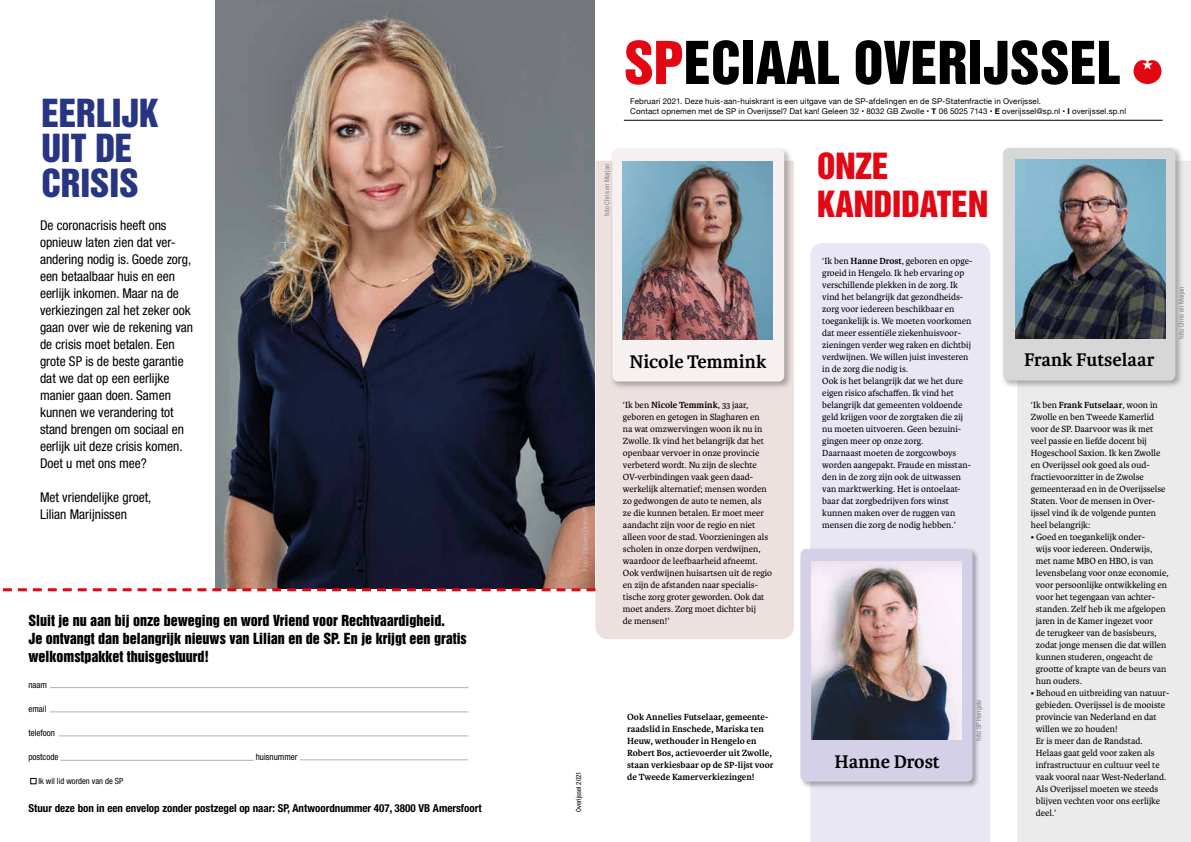
<style>
.page{position:relative;width:1191px;height:842px;background:#fff}
.page>*{position:absolute;margin:0;border:0;box-sizing:border-box;transform-origin:0 0}
.t1{font:54px "Helvetica Inserat LT Std";color:#000}
.t2{font:35.4px/35px "Helvetica Inserat LT Std";letter-spacing:-.005em;color:#283583}
.t3{font:33px/38px "Helvetica Inserat LT Std";color:#e30613}
.t4{font:700 19.5px "Karmina";color:#000}
.t5{font:14px/18px "Helvetica Inserat LT Std";color:#000}
.t6{font:condensed 13.5px/17px "Helvetica Neue LT Std";color:#000}
.t7{font:700 condensed 11px "Helvetica Neue LT Std";color:#000}
.t8{font:9.5px/12px "Karmina";color:#000}
.t9{font:700 9.5px/12px "Karmina";color:#000}
.t10{font:condensed 9px "Helvetica Neue LT Pro";color:#000}
.t11{font:condensed 8.5px "Helvetica Neue LT Pro";color:#000}
.t12{font:8px/10px "Helvetica Neue";letter-spacing:.015em;color:#000}
.t13{font:condensed 7px "Helvetica Neue LT Std";color:#878787}
.t14{font:300 7px "Helvetica Neue";color:#c6c6c6}
.t15{font:condensed 7px "Helvetica Neue LT Std";color:#000}
.s1{font-weight:400;font-size:6px}
.s2{color:#e30613}
.s3{font-weight:700}
</style>
<div class="page">
<div style="left:595px;top:161px;width:199px;height:478px;background:#ede1e0"></div>
<div style="left:1017px;top:161px;width:174px;height:681px;background:#ebebeb"></div>
<div style="left:810px;top:243px;width:180px;height:599px;background:#e9e7f4"></div>
<svg style="left:1133px;top:60px;width:28px;height:24px"></svg>
<hr style="left:624px;top:120px;width:538px;height:1px;background:#000">
<img style="left:215px;top:0;width:380px;height:588px">
<hr style="left:61px;top:760px;width:193px;height:1px;background:#b3b2b2">
<hr style="left:300px;top:759px;width:168px;height:1px;background:#b3b2b2">
<svg style="left:30px;top:778px;width:6px;height:6px"></svg>
<svg style="left:2px;top:588px;width:593px;height:3px"></svg>
<hr style="left:50px;top:687px;width:418px;height:1px;background:#b3b2b2">
<hr style="left:50px;top:712px;width:418px;height:1px;background:#b3b2b2">
<hr style="left:59px;top:736px;width:409px;height:1px;background:#b3b2b2">
<div style="left:609px;top:146px;width:183px;height:244px;background:#000;opacity:.3"></div>
<div style="left:612px;top:149px;width:172px;height:232px;background:#f6f0f0;border-radius:6px"></div>
<img style="left:623px;top:161px;width:150px;height:179px">
<div style="left:1000px;top:145px;width:183px;height:244px;background:#000;opacity:.3"></div>
<div style="left:1003px;top:148px;width:172px;height:232px;background:#d6d7d6;border-radius:6px"></div>
<img style="left:1015px;top:160px;width:150px;height:178px">
<div style="left:799px;top:547px;width:180px;height:242px;background:#000;opacity:.3"></div>
<div style="left:800px;top:549px;width:172px;height:233px;background:#d3d0e7;border-radius:6px"></div>
<img style="left:811px;top:561px;width:150px;height:179px">
<h2 class="t2" style="left:41px;top:97px;width:119px">EERLIJK<br>UIT DE<br>CRISIS</h2>
<p class="t6" style="left:40px;top:217px;width:155px">De coronacrisis heeft ons opnieuw laten zien dat ver&shy;andering nodig is. Goede zorg, een betaalbaar huis en een eerlijk inkomen. Maar na de verkiezingen zal het zeker ook gaan over wie de rekening van de crisis moet betalen. Een grote SP is de beste garantie dat we dat op een eerlijke manier gaan doen. Samen kunnen we verandering tot stand brengen om sociaal en eerlijk uit deze crisis komen.<br>Doet u met ons mee?</p>
<h3 class="t6" style="left:40px;top:489px;width:113px">Met vriendelijke groet,<br>Lilian Marijnissen</h3>
<h3 class="t5" style="left:28px;top:612px;width:440px">Sluit je nu aan bij onze beweging en word Vriend voor Rechtvaardigheid.<br>Je ontvangt dan belangrijk nieuws van Lilian en de SP. En je krijgt een gratis welkomstpakket thuisgestuurd!</h3>
<p class="t10" style="left:28px;top:680px;width:20px">naam</p>
<p class="t10" style="left:28px;top:704px;width:20px">email</p>
<p class="t10" style="left:28px;top:728px;width:28px">telefoon</p>
<p class="t10" style="left:28px;top:752px;width:32px">postcode</p>
<p class="t10" style="left:256px;top:752px;width:43px">huisnummer</p>
<p class="t11" style="left:38px;top:776px;width:86px">Ik wil lid worden van de SP</p>
<p class="t7" style="left:28px;top:802px;width:455px">Stuur deze bon in een envelop zonder postzegel op naar: SP, Antwoordnummer 407, 3800 VB Amersfoort</p>
<p class="t14" style="left:580px;top:571px;width:65px;rotate:-90deg">Foto William Rutten<span class="s1">©</span></p>
<p class="t15" style="left:574px;top:811px;width:42px;rotate:-90deg">Overijssel 2021</p>
<h1 class="t1" style="left:624px;top:30px;width:498px"><span class="s2">SP</span>ECIAAL OVERIJSSEL</h1>
<p class="t12" style="left:630px;top:96px;width:497px">Februari 2021. Deze huis-aan-huiskrant is een uitgave van de SP-afdelingen en de SP-Statenfractie in Overijssel.<br>Contact opnemen met de SP in Overijssel? Dat kan! Geleen 32 • 8032 GB Zwolle • <span class="s3">T</span> 06 5025 7143 • <span class="s3">E</span> overijssel@sp.nl • <span class="s3">I</span> overijssel.sp.nl</p>
<p class="t13" style="left:603px;top:216px;width:54px;rotate:-90deg">foto Chris en Marjan</p>
<h3 class="t3" style="left:817px;top:148px;width:173px">ONZE<br>KANDIDATEN</h3>
<h3 class="t4" style="left:629px;top:350px;width:138px">Nicole Temmink</h3>
<p class="t8" style="left:623px;top:399px;width:151px">‘Ik ben <span class="s3">Nicole Temmink</span>, 33 jaar, geboren en getogen in Slagharen en<br>na wat omzwervingen woon ik nu in Zwolle. Ik vind het belangrijk dat het openbaar vervoer in onze provincie verbeterd wordt. Nu zijn de slechte OV-verbindingen vaak geen daad&shy;werkelijk alternatief; mensen worden zo gedwongen de auto te nemen, als ze die kunnen betalen. Er moet meer aandacht zijn voor de regio en niet alleen voor de stad. Voorzieningen als scholen in onze dorpen verdwijnen, waardoor de leefbaarheid afneemt.<br>Ook verdwijnen huisartsen uit de regio en zijn de afstanden naar specialis&shy;tische zorg groter geworden. Ook dat moet anders. Zorg moet dichter bij<br>de mensen!’</p>
<p class="t9" style="left:627px;top:711px;width:148px">Ook Annelies Futselaar, gemeente&shy;raadslid in Enschede, Mariska ten Heuw, wethouder in Hengelo en Robert Bos, actievoerder uit Zwolle, staan verkiesbaar op de SP-lijst voor de Tweede Kamerverkiezingen!</p>
<p class="t8" style="left:822px;top:255px;width:152px">‘Ik ben <span class="s3">Hanne Drost</span>, geboren en opge&shy;groeid in Hengelo. Ik heb ervaring op verschillende plekken in de zorg. Ik vind het belangrijk dat gezondheids&shy;zorg voor iedereen beschikbaar en toegankelijk is. We moeten voorkomen dat meer essentiële ziekenhuisvoor&shy;zieningen verder weg raken en dichtbij verdwijnen. We willen juist investeren in de zorg die nodig is.<br>Ook is het belangrijk dat we het dure eigen risico afschaffen. Ik vind het belangrijk dat gemeenten voldoende geld krijgen voor de zorgtaken die zij nu moeten uitvoeren. Geen bezuini&shy;gingen meer op onze zorg.<br>Daarnaast moeten de zorgcowboys worden aangepakt. Fraude en misstan&shy;den in de zorg zijn ook de uitwassen van marktwerking. Het is ontoelaat&shy;baar dat zorgbedrijven fors winst kunnen maken over de ruggen van mensen die zorg de nodig hebben.’</p>
<h3 class="t4" style="left:834px;top:750px;width:107px">Hanne Drost</h3>
<p class="t13" style="left:974px;top:741px;width:43px;rotate:-90deg">foto SP Hengelo</p>
<h3 class="t4" style="left:1024px;top:349px;width:132px">Frank Futselaar</h3>
<p class="t13" style="left:1177px;top:339px;width:54px;rotate:-90deg">foto Chris en Marjan</p>
<p class="t8" style="left:1030px;top:399px;width:136px">‘Ik ben <span class="s3">Frank Futselaar</span>, woon in<br>Zwolle en ben Tweede Kamerlid voor de SP. Daarvoor was ik met veel passie en liefde docent bij<br>Hogeschool Saxion. Ik ken Zwolle en Overijssel ook goed als oud&shy;fractievoorzitter in de Zwolse gemeenteraad en in de Overijsselse<br>Staten. Voor de mensen in Over&shy;ijssel vind ik de volgende punten heel belangrijk:</p>
<p class="t8" style="left:1035px;top:531px;width:134px;text-indent:-5px">• Goed en toegankelijk onder-<br>wijs voor iedereen. Onderwijs, met name MBO en HBO, is van levensbelang voor onze economie, voor persoonlijke ontwikkeling en voor het tegengaan van achter&shy;standen. Zelf heb ik me afgelopen jaren in de Kamer ingezet voor<br>de terugkeer van de basisbeurs, zodat jonge mensen die dat willen kunnen studeren, ongeacht de grootte of krapte van de beurs van hun ouders.</p>
<p class="t8" style="left:1035px;top:687px;width:135px;text-indent:-5px">• Behoud en uitbreiding van natuur&shy;gebieden. Overijssel is de mooiste provincie van Nederland en dat willen we zo houden!<br>Er is meer dan de Randstad.<br>Helaas gaat geld voor zaken als infrastructuur en cultuur veel te vaak vooral naar West-Nederland.<br>Als Overijssel moeten we steeds blijven vechten voor ons eerlijke deel.’</p>
</div>
